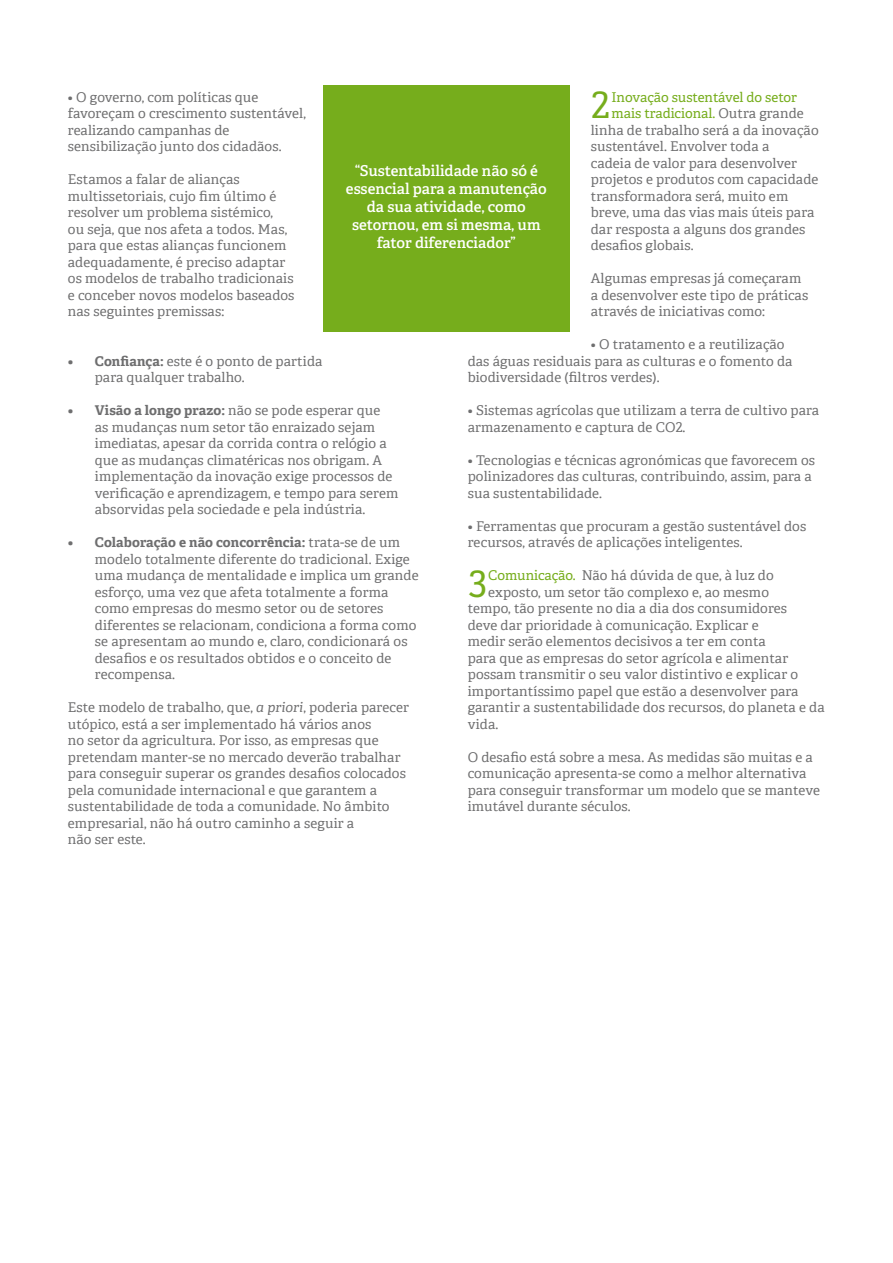
<style>
.page{position:relative;width:893px;height:1263px;background:#fff}
.page>*{position:absolute;margin:0;border:0;box-sizing:border-box;transform-origin:0 0}
.t1{font:36.3px "Adelle";color:#76ad1c}
.t2{font:600 15px/18px "Adelle";color:#fff;text-align:center}
.t3{font:13.5px/16.5px "Adelle";letter-spacing:.01em;color:#6e6e6f}
.t4{font:13.5px "Adelle";color:#76ad1c}
.s1{font-weight:700}
.s2{font-style:italic}
.s3{color:#6e6e6f}
.s4{color:#76ad1c}
</style>
<div class="page">
<div style="left:323px;top:85px;width:246px;height:247px;background:#76ad1c"></div>
<p class="t3" style="left:68px;top:88px;width:239px">• O governo, com políticas que favoreçam o crescimento sustentável, realizando campanhas de sensibilização junto dos cidadãos.</p>
<p class="t3" style="left:68px;top:170px;width:228px">Estamos a falar de alianças multissetoriais, cujo fim último é resolver um problema sistémico,<br>ou seja, que nos afeta a todos. Mas, para que estas alianças funcionem adequadamente, é preciso adaptar os modelos de trabalho tradicionais e conceber novos modelos baseados nas seguintes premissas:</p>
<p class="t3" style="left:95px;top:352px;width:229px;text-indent:-27px"><span class="s1">• Confiança:</span> este é o ponto de partida para qualquer trabalho.</p>
<p class="t3" style="left:95px;top:401px;width:305px;text-indent:-27px"><span class="s1">• Visão a longo prazo:</span> não se pode esperar que<br>as mudanças num setor tão enraizado sejam imediatas, apesar da corrida contra o relógio a que as mudanças climatéricas nos obrigam. A implementação da inovação exige processos de verificação e aprendizagem, e tempo para serem absorvidas pela sociedade e pela indústria.</p>
<p class="t3" style="left:95px;top:533px;width:325px;text-indent:-27px"><span class="s1">• Colaboração e não concorrência:</span> trata-se de um modelo totalmente diferente do tradicional. Exige uma mudança de mentalidade e implica um grande esforço, uma vez que afeta totalmente a forma como empresas do mesmo setor ou de setores diferentes se relacionam, condiciona a forma como se apresentam ao mundo e, claro, condicionará os desafios e os resultados obtidos e o conceito de recompensa.</p>
<p class="t3" style="left:68px;top:698px;width:343px">Este modelo de trabalho, que, <span class="s2">a priori</span>, poderia parecer utópico, está a ser implementado há vários anos<br>no setor da agricultura. Por isso, as empresas que pretendam manter-se no mercado deverão trabalhar para conseguir superar os grandes desafios colocados pela comunidade internacional e que garantem a sustentabilidade de toda a comunidade. No âmbito empresarial, não há outro caminho a seguir a<br>não ser este.</p>
<h1 class="t1" style="left:590px;top:79px;width:22px">2</h1>
<p class="t4" style="left:611px;top:87px;width:187px">Inovação sustentável do setor</p>
<p class="t4" style="left:611px;top:103px;width:194px">mais tradicional. <span class="s3">Outra grande</span></p>
<p class="t3" style="left:591px;top:121px;width:229px">linha de trabalho será a da inovação</p>
<p class="t3" style="left:591px;top:137px;width:180px">sustentável. Envolver toda a</p>
<p class="t3" style="left:591px;top:154px;width:208px">cadeia de valor para desenvolver</p>
<p class="t3" style="left:591px;top:170px;width:229px">projetos e produtos com capacidade</p>
<p class="t3" style="left:591px;top:187px;width:199px">transformadora será, muito em</p>
<p class="t3" style="left:591px;top:203px;width:225px">breve, uma das vias mais úteis para</p>
<p class="t3" style="left:591px;top:220px;width:216px">dar resposta a alguns dos grandes</p>
<p class="t3" style="left:591px;top:236px;width:104px">desafios globais.</p>
<p class="t3" style="left:591px;top:269px;width:219px">Algumas empresas já começaram a desenvolver este tipo de práticas através de iniciativas como:</p>
<p class="t3" style="left:468px;top:335px;width:326px;text-indent:123px">• O tratamento e a reutilização das águas residuais para as culturas e o fomento da biodiversidade (filtros verdes).</p>
<p class="t3" style="left:468px;top:401px;width:353px">• Sistemas agrícolas que utilizam a terra de cultivo para armazenamento e captura de CO2.</p>
<p class="t3" style="left:468px;top:451px;width:349px">• Tecnologias e técnicas agronómicas que favorecem os polinizadores das culturas, contribuindo, assim, para a sua sustentabilidade.</p>
<p class="t3" style="left:468px;top:517px;width:340px">• Ferramentas que procuram a gestão sustentável dos recursos, através de aplicações inteligentes.</p>
<h1 class="t1" style="left:467px;top:557px;width:22px">3</h1>
<p class="t3" style="left:488px;top:566px;width:287px"><span class="s4">Comunicação.</span> Não há dúvida de que, à luz do</p>
<p class="t2" style="left:346px;top:161px;width:202px">“Sustentabilidade não só é essencial para a manutenção da sua atividade, como setornou, em si mesma, um fator diferenciador”</p>
<p class="t3" style="left:488px;top:583px;width:282px">exposto, um setor tão complexo e, ao mesmo</p>
<p class="t3" style="left:468px;top:599px;width:321px">tempo, tão presente no dia a dia dos consumidores</p>
<p class="t3" style="left:468px;top:616px;width:292px">deve dar prioridade à comunicação. Explicar e</p>
<p class="t3" style="left:468px;top:632px;width:300px">medir serão elementos decisivos a ter em conta</p>
<p class="t3" style="left:468px;top:649px;width:322px">para que as empresas do setor agrícola e alimentar</p>
<p class="t3" style="left:468px;top:665px;width:332px">possam transmitir o seu valor distintivo e explicar o</p>
<p class="t3" style="left:468px;top:682px;width:332px">importantíssimo papel que estão a desenvolver para</p>
<p class="t3" style="left:468px;top:698px;width:358px">garantir a sustentabilidade dos recursos, do planeta e da</p>
<p class="t3" style="left:468px;top:715px;width:32px">vida.</p>
<p class="t3" style="left:468px;top:748px;width:354px">O desafio está sobre a mesa. As medidas são muitas e a comunicação apresenta-se como a melhor alternativa para conseguir transformar um modelo que se manteve imutável durante séculos.</p>
</div>
